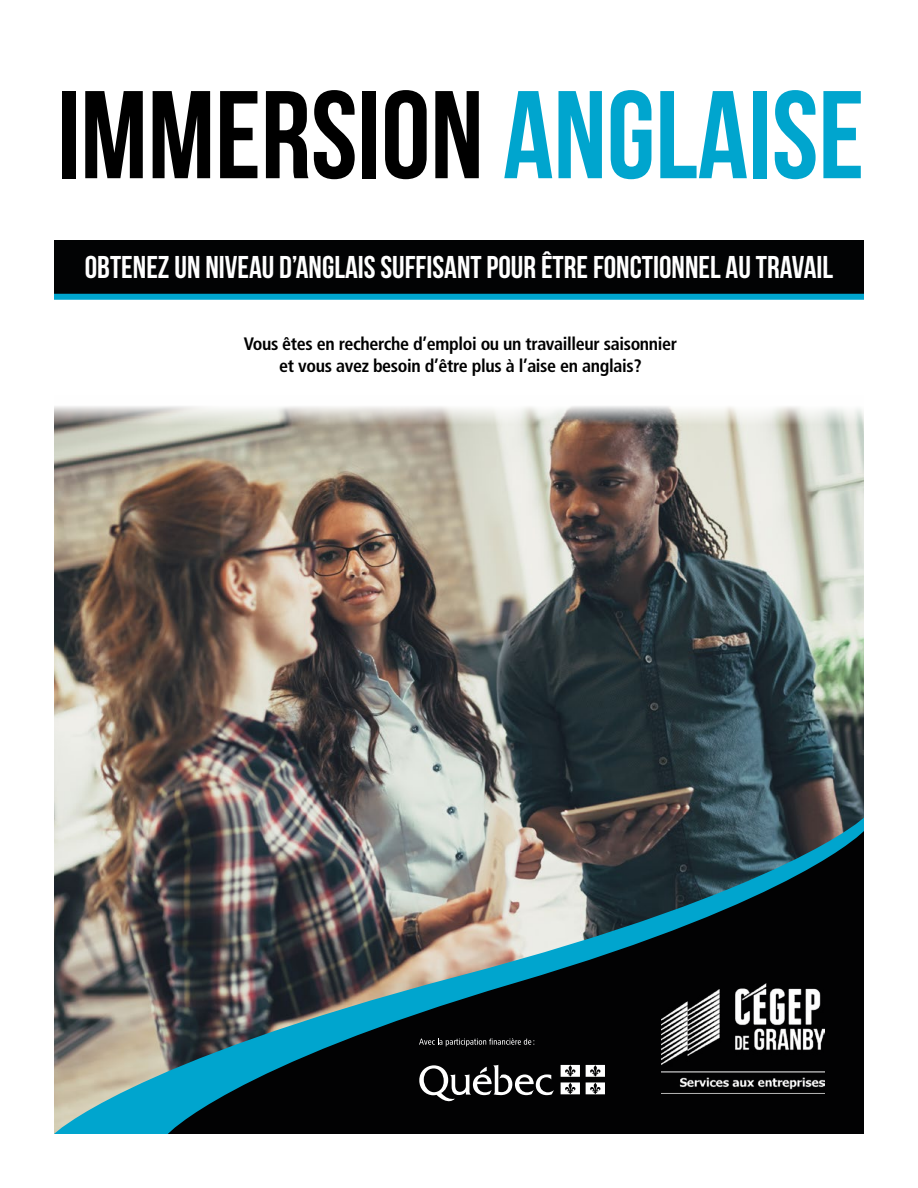
<style>
.page{position:relative;width:918px;height:1188px;background:#fff}
.page>*{position:absolute;margin:0;border:0;box-sizing:border-box;transform-origin:0 0}
.t1{font:124.5px "Bebas Neue";color:#000}
.t2{font:31.5px "Bebas Neue";color:#fff}
.t3{font:700 condensed 18px/21.6px "Frutiger LT Std";letter-spacing:-.02em;color:#000;text-align:center}
.s1{color:#00a5ce}
</style>
<div class="page">
<div style="left:54px;top:240px;width:810px;height:54px;background:#020304"></div>
<div style="left:54px;top:294px;width:810px;height:6px;background:#00a5ce"></div>
<img style="left:54px;top:406px;width:810px;height:412px">
<img style="left:54px;top:818px;width:810px;height:316px">
<img style="left:168px;top:831px;width:696px;height:303px">
<img style="left:662px;top:984px;width:162px;height:109px">
<svg style="left:419px;top:1038px;width:115px;height:8px"></svg>
<svg style="left:419px;top:1065px;width:135px;height:36px"></svg>
<svg style="left:561px;top:1065px;width:19px;height:29px"></svg>
<svg style="left:586px;top:1065px;width:19px;height:29px"></svg>
<h1 class="t1" style="left:57px;top:67px;width:809px">IMMERSION <span class="s1">ANGLAISE</span></h1>
<h2 class="t2" style="left:85px;top:250px;width:750px">OBTENEZ UN NIVEAU D’ANGLAIS SUFFISANT POUR ÊTRE FONCTIONNEL AU TRAVAIL</h2>
<p class="t3" style="left:244px;top:333px;width:435px">Vous êtes en recherche d’emploi ou un travailleur saisonnier et vous avez besoin d’être plus à l’aise en anglais?</p>
</div>
